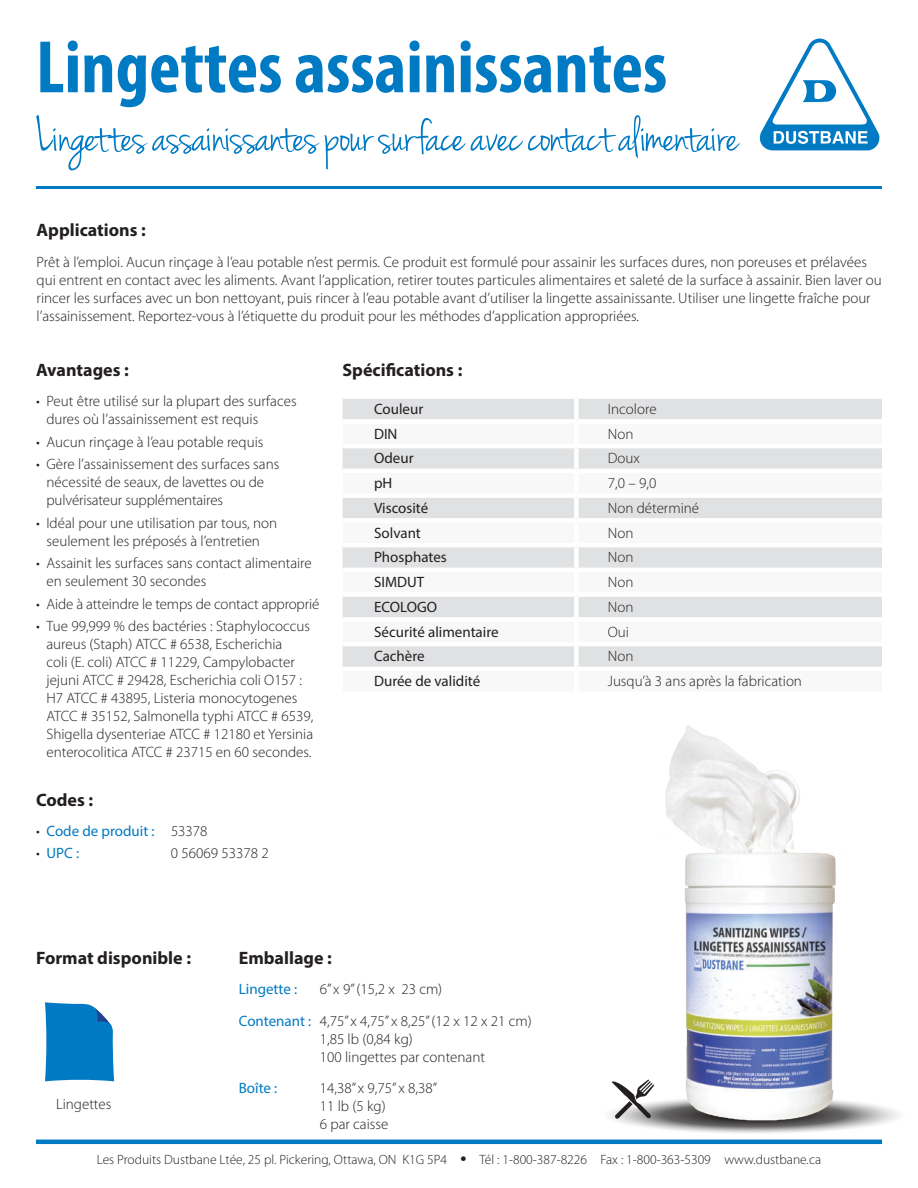
<style>
.page{position:relative;width:918px;height:1188px;background:#fff}
.page>*{position:absolute;margin:0;border:0;box-sizing:border-box;transform-origin:0 0}
.t1{font:700 condensed 75px "Myriad Pro";color:#007ac3}
.t2{font:51px "Jenna Sue";letter-spacing:-.015em;color:#007ac3}
.t3{font:700 18px "Myriad Pro";color:#231f20}
.t4{font:300 15px/18px "Myriad Pro";color:#231f20}
.t5{font:15px "Myriad Pro";color:#231f20}
.t6{font:15px "Myriad Pro";color:#007ac3}
.t7{font:300 13.5px "Myriad Pro";color:#231f20}
.s1{font-weight:300;color:#231f20}
.s2{font-weight:400;color:#007ac3}
.s3{font-weight:900;font-size:16.5px}
</style>
<div class="page">
<svg style="left:759px;top:38px;width:121px;height:113px"></svg>
<hr style="left:36px;top:1140px;width:846px;height:4px;background:#007ac3">
<div style="left:343px;top:399px;width:539px;height:20px;background:#e0e1e2"></div>
<svg style="left:343px;top:448px;width:539px;height:219px;fill:#e0e1e2"></svg>
<hr style="left:576px;top:469px;width:306px;height:4px;background:#fff">
<div style="left:576px;top:493px;width:306px;height:5px;background:#fff"></div>
<div style="left:576px;top:518px;width:306px;height:5px;background:#fff"></div>
<hr style="left:576px;top:543px;width:306px;height:4px;background:#fff">
<hr style="left:576px;top:568px;width:306px;height:4px;background:#fff">
<div style="left:576px;top:592px;width:306px;height:5px;background:#fff"></div>
<div style="left:576px;top:617px;width:306px;height:5px;background:#fff"></div>
<hr style="left:576px;top:642px;width:306px;height:4px;background:#fff">
<div style="left:574px;top:399px;width:5px;height:20px;background:#fff"></div>
<div style="left:574px;top:448px;width:5px;height:21px;background:#fff"></div>
<hr style="left:343px;top:469px;width:233px;height:4px;background:#fff">
<div style="left:574px;top:473px;width:5px;height:20px;background:#fff"></div>
<div style="left:343px;top:493px;width:233px;height:5px;background:#fff"></div>
<div style="left:574px;top:498px;width:5px;height:20px;background:#fff"></div>
<div style="left:343px;top:518px;width:233px;height:5px;background:#fff"></div>
<div style="left:574px;top:523px;width:5px;height:20px;background:#fff"></div>
<hr style="left:343px;top:543px;width:233px;height:4px;background:#fff">
<div style="left:574px;top:547px;width:5px;height:21px;background:#fff"></div>
<hr style="left:343px;top:568px;width:233px;height:4px;background:#fff">
<div style="left:574px;top:572px;width:5px;height:20px;background:#fff"></div>
<div style="left:343px;top:592px;width:233px;height:5px;background:#fff"></div>
<div style="left:574px;top:597px;width:5px;height:20px;background:#fff"></div>
<div style="left:343px;top:617px;width:233px;height:5px;background:#fff"></div>
<div style="left:574px;top:622px;width:5px;height:20px;background:#fff"></div>
<hr style="left:343px;top:642px;width:233px;height:4px;background:#fff">
<div style="left:574px;top:646px;width:5px;height:21px;background:#fff"></div>
<hr style="left:36px;top:186px;width:846px;height:3px;background:#007ac3">
<svg style="left:612px;top:1079px;width:42px;height:40px"></svg>
<svg style="left:45px;top:1002px;width:69px;height:79px;background:#1a86c8"></svg>
<img style="left:660px;top:725px;width:202px;height:420px">
<h1 class="t1" style="left:36px;top:20px;width:633px">Lingettes assainissantes</h1>
<h2 class="t2" style="left:36px;top:107px;width:704px">Lingettes assainissantes pour surface avec contact alimentaire</h2>
<p class="t3" style="left:37px;top:218px;width:111px">Applications :</p>
<p class="t4" style="left:37px;top:253px;width:847px">Prêt à l’emploi. Aucun rinçage à l’eau potable n’est permis. Ce produit est formulé pour assainir les surfaces dures, non poreuses et prélavées qui entrent en contact avec les aliments. Avant l’application, retirer toutes particules alimentaires et saleté de la surface à assainir. Bien laver ou rincer les surfaces avec un bon nettoyant, puis rincer à l’eau potable avant d’utiliser la lingette assainissante. Utiliser une lingette fraîche pour l’assainissement. Reportez-vous à l’étiquette du produit pour les méthodes d’application appropriées.</p>
<p class="t3" style="left:36px;top:359px;width:94px">Avantages :</p>
<p class="t4" style="left:46px;top:392px;width:252px;text-indent:-10px">• Peut être utilisé sur la plupart des surfaces dures où l’assainissement est requis</p>
<p class="t4" style="left:36px;top:433px;width:229px">• Aucun rinçage à l’eau potable requis</p>
<p class="t4" style="left:46px;top:455px;width:234px;text-indent:-10px">• Gère l’assainissement des surfaces sans nécessité de seaux, de lavettes ou de pulvérisateur supplémentaires</p>
<p class="t4" style="left:36px;top:514px;width:243px;text-align:center">• Idéal pour une utilisation par tous, non seulement les préposés à l’entretien</p>
<p class="t4" style="left:46px;top:554px;width:267px;text-indent:-10px">• Assainit les surfaces sans contact alimentaire en seulement 30 secondes</p>
<p class="t4" style="left:36px;top:595px;width:285px">• Aide à atteindre le temps de contact approprié</p>
<p class="t4" style="left:46px;top:617px;width:268px;text-indent:-10px">• Tue 99,999 % des bactéries : Staphylococcus aureus (Staph) ATCC # 6538, Escherichia<br>coli (E. coli) ATCC # 11229, Campylobacter jejuni ATCC # 29428, Escherichia coli O157 :<br>H7 ATCC # 43895, Listeria monocytogenes ATCC # 35152, Salmonella typhi ATCC # 6539, Shigella dysenteriae ATCC # 12180 et Yersinia enterocolitica ATCC # 23715 en 60 secondes.</p>
<p class="t3" style="left:36px;top:788px;width:59px">Codes :</p>
<p class="t6" style="left:36px;top:822px;width:173px"><span class="s1">•</span> Code de produit : <span class="s1">53378</span></p>
<p class="t6" style="left:36px;top:844px;width:45px"><span class="s1">•</span> UPC :</p>
<p class="t4" style="left:171px;top:844px;width:99px">0 56069 53378 2</p>
<p class="t3" style="left:343px;top:359px;width:121px">Spécifications :</p>
<p class="t5" style="left:374px;top:400px;width:51px">Couleur</p>
<p class="t4" style="left:608px;top:400px;width:50px">Incolore</p>
<p class="t5" style="left:374px;top:424px;width:25px">DIN</p>
<p class="t4" style="left:608px;top:424px;width:27px">Non</p>
<p class="t5" style="left:374px;top:449px;width:41px">Odeur</p>
<p class="t4" style="left:608px;top:449px;width:34px">Doux</p>
<p class="t5" style="left:374px;top:474px;width:20px">pH</p>
<p class="t4" style="left:608px;top:474px;width:50px">7,0 – 9,0</p>
<p class="t5" style="left:374px;top:499px;width:56px">Viscosité</p>
<p class="t4" style="left:608px;top:499px;width:93px">Non déterminé</p>
<p class="t5" style="left:374px;top:523px;width:48px">Solvant</p>
<p class="t4" style="left:608px;top:523px;width:27px">Non</p>
<p class="t5" style="left:374px;top:548px;width:74px">Phosphates</p>
<p class="t4" style="left:608px;top:548px;width:27px">Non</p>
<p class="t5" style="left:374px;top:573px;width:52px">SIMDUT</p>
<p class="t4" style="left:608px;top:573px;width:27px">Non</p>
<p class="t5" style="left:374px;top:598px;width:64px">ECOLOGO</p>
<p class="t4" style="left:608px;top:598px;width:27px">Non</p>
<p class="t5" style="left:374px;top:622px;width:126px">Sécurité alimentaire</p>
<p class="t4" style="left:608px;top:622px;width:23px">Oui</p>
<p class="t5" style="left:374px;top:647px;width:52px">Cachère</p>
<p class="t4" style="left:608px;top:647px;width:27px">Non</p>
<p class="t5" style="left:374px;top:672px;width:108px">Durée de validité</p>
<p class="t4" style="left:608px;top:672px;width:196px">Jusqu’à 3 ans après la fabrication</p>
<p class="t3" style="left:36px;top:946px;width:157px">Format disponible :</p>
<p class="t4" style="left:56px;top:1095px;width:57px">Lingettes</p>
<p class="t3" style="left:239px;top:946px;width:95px">Emballage :</p>
<p class="t6" style="left:239px;top:980px;width:60px">Lingette :</p>
<p class="t4" style="left:239px;top:973px;width:294px;line-height:31.5px;text-align:center">6” x 9” (15,2 x 23 cm)<br><span class="s2">Contenant :</span> 4,75” x 4,75” x 8,25” (12 x 12 x 21 cm)</p>
<p class="t4" style="left:320px;top:1030px;width:167px">1,85 lb (0,84 kg)<br>100 lingettes par contenant</p>
<p class="t6" style="left:239px;top:1079px;width:40px">Boîte :</p>
<p class="t4" style="left:320px;top:1079px;width:119px">14,38” x 9,75” x 8,38”<br>11 lb (5 kg)<br>6 par caisse</p>
<p class="t7" style="left:97px;top:1152px;width:726px">Les Produits Dustbane Ltée, 25 pl. Pickering, Ottawa, ON K1G 5P4 <span class="s3">•</span> Tél : 1-800-387-8226 Fax : 1-800-363-5309 www.dustbane.ca</p>
</div>
